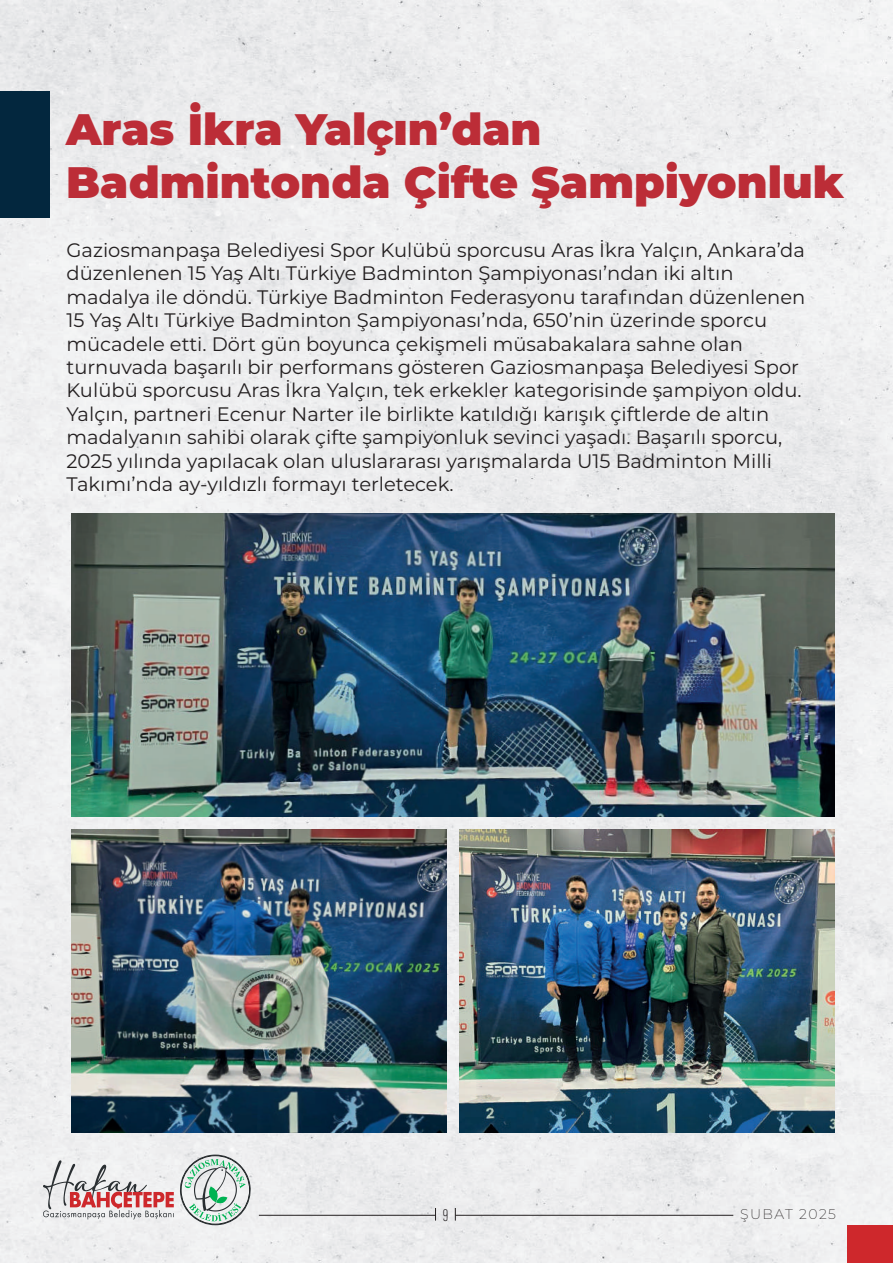
<style>
.page{position:relative;width:893px;height:1263px;background:#fff}
.page>*{position:absolute;margin:0;border:0;box-sizing:border-box;transform-origin:0 0}
.t1{font:900 43.95px/52.8px "Montserrat";color:#bc2d37}
.t2{font:19.5px/23.4px "Montserrat";color:#231f20}
.t3{font:200 13.95px "Montserrat";letter-spacing:.1em;color:#231f20}
</style>
<div class="page">
<img style="left:0;top:0;width:893px;height:1263px">
<svg style="left:43px;top:1154px;width:210px;height:71px"></svg>
<hr style="left:455px;top:1215px;width:278px;height:1px;background:#231f20">
<hr style="left:259px;top:1215px;width:176px;height:1px;background:#231f20">
<div style="left:848px;top:1225px;width:45px;height:38px;background:#ce282c"></div>
<svg style="left:435px;top:1208px;width:1px;height:12px"></svg>
<svg style="left:455px;top:1208px;width:1px;height:12px"></svg>
<div style="left:0;top:92px;width:50px;height:126px;background:#03273e"></div>
<img style="left:71px;top:513px;width:764px;height:303px">
<img style="left:71px;top:830px;width:375px;height:303px">
<img style="left:460px;top:830px;width:375px;height:303px">
<svg style="left:443px;top:1209px;width:5px;height:12px"></svg>
<h1 class="t1" style="left:66px;top:100px;width:779px">Aras İkra Yalçın’dan<br>Badmintonda Çifte Şampiyonluk</h1>
<p class="t2" style="left:66px;top:238px;width:740px">Gaziosmanpaşa Belediyesi Spor Kulübü sporcusu Aras İkra Yalçın, Ankara’da düzenlenen 15 Yaş Altı Türkiye Badminton Şampiyonası’ndan iki altın madalya ile döndü. Türkiye Badminton Federasyonu tarafından düzenlenen 15 Yaş Altı Türkiye Badminton Şampiyonası’nda, 650’nin üzerinde sporcu mücadele etti. Dört gün boyunca çekişmeli müsabakalara sahne olan turnuvada başarılı bir performans gösteren Gaziosmanpaşa Belediyesi Spor Kulübü sporcusu Aras İkra Yalçın, tek erkekler kategorisinde şampiyon oldu.<br>Yalçın, partneri Ecenur Narter ile birlikte katıldığı karışık çiftlerde de altın madalyanın sahibi olarak çifte şampiyonluk sevinci yaşadı. Başarılı sporcu, 2025 yılında yapılacak olan uluslararası yarışmalarda U15 Badminton Milli Takımı’nda ay-yıldızlı formayı terletecek.</p>
<p class="t3" style="left:740px;top:1205px;width:97px">ŞUBAT 2025</p>
</div>
